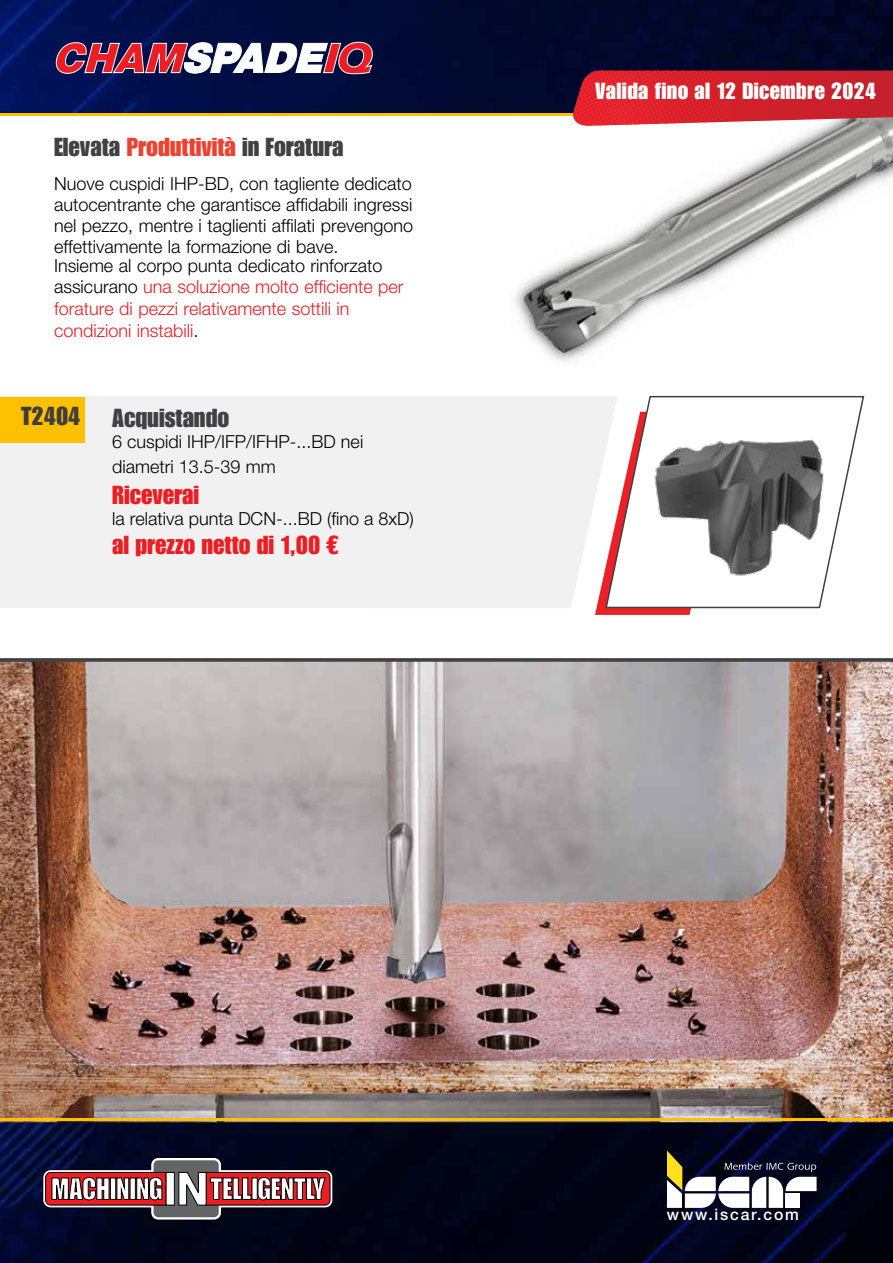
<style>
.page{position:relative;width:893px;height:1263px;background:#fff}
.page>*{position:absolute;margin:0;border:0;box-sizing:border-box;transform-origin:0 0}
.t1{font:25.5px "Impact LT Std";color:#414042}
.t2{font:25.5px "Impact LT Std";color:#ed1d24}
.t3{font:25.5px "Impact LT Std";color:#3e3e3f}
.t4{font:22.8px "Impact LT Std";letter-spacing:.015em;color:#fff}
.t5{font:300 18px/21px "Helvetica Neue LTW1 G";color:#000}
.t6{font:500 15.9px "Helvetica Neue LT Std";letter-spacing:.115em;color:#fff}
.s1{color:#ef4130}
.s2{color:#ed1d24}
</style>
<div class="page">
<img style="left:0;top:0;width:893px;height:1263px">
<svg style="left:667px;top:1150px;width:150px;height:58px"></svg>
<svg style="left:43px;top:1157px;width:290px;height:63px"></svg>
<hr style="left:0;top:1118px;width:893px;height:3px;background:#ffc000">
<hr style="left:0;top:113px;width:893px;height:2px;background:#ffc000">
<svg style="left:573px;top:71px;width:320px;height:55px;background:#d12f3a"></svg>
<svg style="left:595px;top:608px;width:140px;height:7px"></svg>
<div style="left:0;top:396px;width:604px;height:212px;background:#f1f1f1"></div>
<svg style="left:604px;top:395px;width:261px;height:214px"></svg>
<svg style="left:55px;top:41px;width:318px;height:34px"></svg>
<div style="left:0;top:397px;width:84px;height:45px;background:#ffc000"></div>
<h1 class="t1" style="left:54px;top:132px;width:291px">Elevata <span class="s1">Produttività</span> in Foratura</h1>
<p class="t5" style="left:54px;top:173px;width:361px">Nuove cuspidi IHP-BD, con tagliente dedicato autocentrante che garantisce affidabili ingressi nel pezzo, mentre i taglienti affilati prevengono effettivamente la formazione di bave.<br>Insieme al corpo punta dedicato rinforzato assicurano <span class="s2">una soluzione molto efficiente per forature di pezzi relativamente sottili in condizioni instabili</span>.</p>
<h1 class="t3" style="left:21px;top:401px;width:61px">T2404</h1>
<h1 class="t1" style="left:112px;top:403px;width:119px">Acquistando</h1>
<p class="t5" style="left:112px;top:430px;width:253px;line-height:24.6px">6 cuspidi IHP/IFP/IFHP-...BD nei diametri 13.5-39 mm</p>
<h1 class="t2" style="left:112px;top:480px;width:88px">Riceverai</h1>
<p class="t5" style="left:112px;top:508px;width:303px">la relativa punta DCN-...BD (fino a 8xD)</p>
<h1 class="t2" style="left:112px;top:530px;width:228px">al prezzo netto di 1,00 €</h1>
<p class="t4" style="left:595px;top:78px;width:282px">Valida fino al 12 Dicembre 2024</p>
<p class="t6" style="left:667px;top:1205px;width:133px">www.iscar.com</p>
</div>
